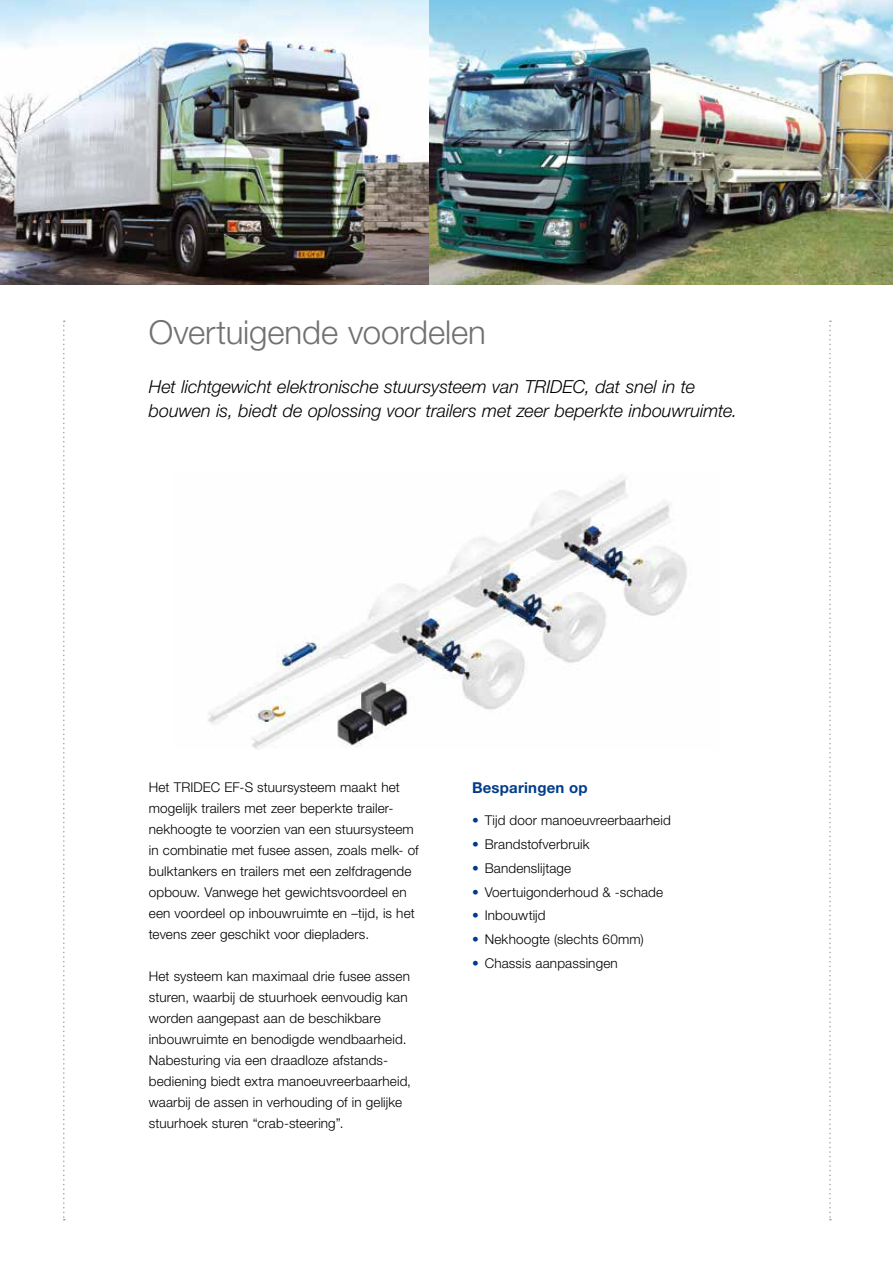
<style>
.page{position:relative;width:893px;height:1263px;background:#fff}
.page>*{position:absolute;margin:0;border:0;box-sizing:border-box;transform-origin:0 0}
.t1{font:300 33px "Helvetica Neue LT Pro";letter-spacing:-.005em;color:#707172}
.t2{font:italic 300 18px/24px "Helvetica Neue LT Pro";color:#000}
.t3{font:700 15px "Helvetica Neue LT Pro";letter-spacing:.015em;color:#003c8a}
.t4{font:300 13.5px/21px "Helvetica Neue LT Pro";letter-spacing:.01em;color:#000}
.s1{color:#003c8a}
</style>
<div class="page">
<svg style="left:63px;top:320px;width:2px;height:900px"></svg>
<svg style="left:829px;top:320px;width:2px;height:900px"></svg>
<img style="left:429px;top:0;width:464px;height:285px">
<img style="left:208px;top:479px;width:479px;height:270px">
<img style="left:0;top:0;width:429px;height:285px">
<h1 class="t1" style="left:149px;top:312px;width:339px">Overtuigende voordelen</h1>
<h2 class="t2" style="left:149px;top:375px;width:590px">Het lichtgewicht elektronische stuursysteem van TRIDEC, dat snel in te bouwen is, biedt de oplossing voor trailers met zeer beperkte inbouwruimte.</h2>
<p class="t4" style="left:149px;top:776px;width:271px">Het TRIDEC EF-S stuursysteem maakt het mogelijk trailers met zeer beperkte trailer&shy;nekhoogte te voorzien van een stuursysteem in combinatie met fusee assen, zoals melk- of bulktankers en trailers met een zelfdragende opbouw. Vanwege het gewichtsvoordeel en een voordeel op inbouwruimte en –tijd, is het tevens zeer geschikt voor diepladers.</p>
<p class="t4" style="left:149px;top:965px;width:264px">Het systeem kan maximaal drie fusee assen sturen, waarbij de stuurhoek eenvoudig kan worden aangepast aan de beschikbare inbouwruimte en benodigde wendbaarheid.<br>Nabesturing via een draadloze afstands&shy;bediening biedt extra manoeuvreerbaarheid, waarbij de assen in verhouding of in gelijke stuurhoek sturen “crab-steering”.</p>
<p class="t3" style="left:472px;top:778px;width:117px">Besparingen op</p>
<p class="t4" style="left:472px;top:810px;width:200px"><span class="s1">•</span> Tijd door manoeuvreerbaarheid</p>
<p class="t4" style="left:472px;top:833px;width:119px"><span class="s1">•</span> Brandstofverbruik</p>
<p class="t4" style="left:472px;top:857px;width:101px"><span class="s1">•</span> Bandenslijtage</p>
<p class="t4" style="left:472px;top:881px;width:193px"><span class="s1">•</span> Voertuigonderhoud &amp; -schade</p>
<p class="t4" style="left:472px;top:905px;width:75px"><span class="s1">•</span> Inbouwtijd</p>
<p class="t4" style="left:472px;top:928px;width:173px"><span class="s1">•</span> Nekhoogte (slechts 60mm)</p>
<p class="t4" style="left:472px;top:952px;width:147px"><span class="s1">•</span> Chassis aanpassingen</p>
</div>
